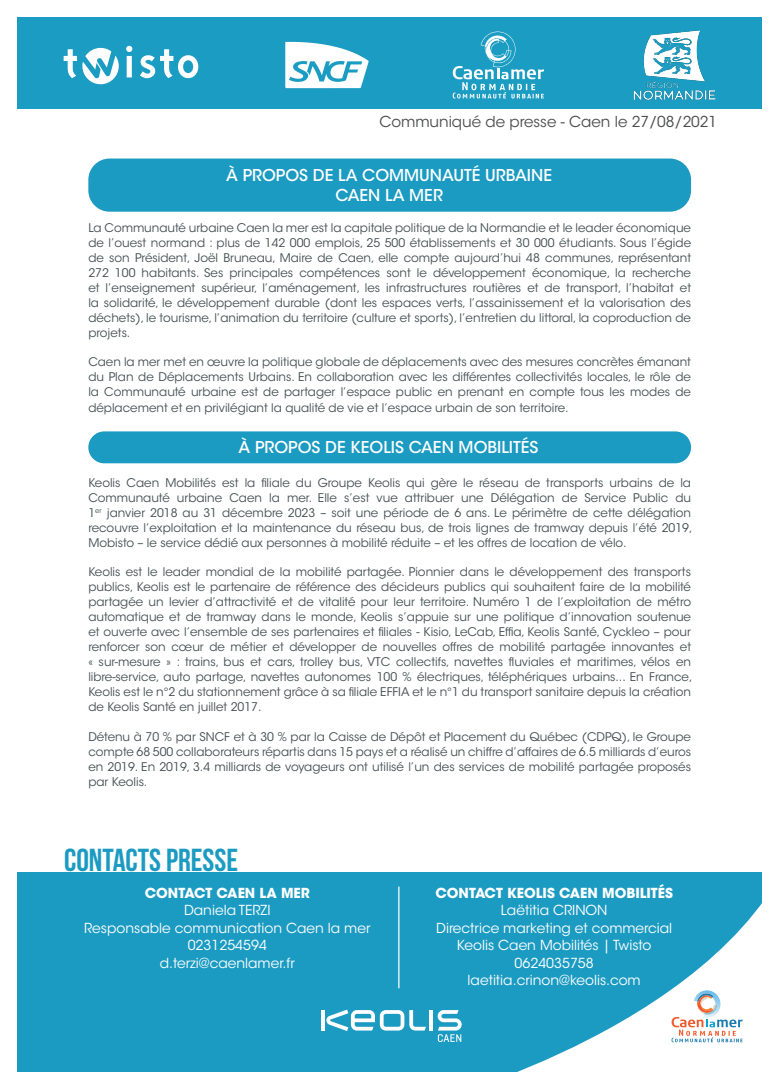
<style>
.page{position:relative;width:780px;height:1088px;background:#fff}
.page>*{position:absolute;margin:0;border:0;box-sizing:border-box;transform-origin:0 0}
.t1{font:31.75px "Bebas Neue";color:#1c9bc2}
.t2{font:500 16.25px/20px "ITC Avant Garde Std";color:#fff;text-align:center}
.t3{font:15px "ITC Avant Garde Std";color:#4b4c4d}
.t4{font:13.75px/17.5px "ITC Avant Garde Std";color:#fff;text-align:center}
.t5{font:700 13.75px "ITC Avant Garde Std";color:#fff}
.t6{font:11.88px/15px "ITC Avant Garde Std";color:#434d50;text-align:justify}
</style>
<div class="page">
<div style="left:18px;top:873px;width:744px;height:199px;background:#1c9bc2"></div>
<hr style="left:321px;top:1010px;width:4px;height:20px;background:#fff">
<svg style="left:326px;top:1009px;width:94px;height:22px"></svg>
<svg style="left:420px;top:872px;width:342px;height:200px"></svg>
<svg style="left:671px;top:990px;width:71px;height:52px;background:#e6e3e4"></svg>
<hr style="left:398px;top:886px;width:1px;height:102px;background:#fff">
<div style="left:88px;top:159px;width:603px;height:53px;background:#1c9bc2;border-radius:21px"></div>
<div style="left:88px;top:431px;width:603px;height:32px;background:#1c9bc2;border-radius:16px"></div>
<div style="left:18px;top:18px;width:744px;height:91px;background:#1b9cc2"></div>
<svg style="left:64px;top:46px;width:134px;height:38px"></svg>
<svg style="left:452px;top:31px;width:92px;height:67px"></svg>
<img style="left:633px;top:30px;width:83px;height:70px">
<svg style="left:285px;top:42px;width:84px;height:46px"></svg>
<p class="t3" style="left:379px;top:113px;width:339px">Communiqué de presse - Caen le 27/08/2021</p>
<p class="t2" style="left:226px;top:165px;width:327px">À PROPOS DE LA COMMUNAUTÉ URBAINE<br>CAEN LA MER</p>
<p class="t6" style="left:88px;top:220px;width:604px">La Communauté urbaine Caen la mer est la capitale politique de la Normandie et le leader économique de l’ouest normand : plus de 142 000 emplois, 25 500 établissements et 30 000 étudiants. Sous l’égide de son Président, Joël Bruneau, Maire de Caen, elle compte aujourd’hui 48 communes, représentant 272 100 habitants. Ses principales compétences sont le développement économique, la recherche et l’enseignement supérieur, l’aménagement, les infrastructures routières et de transport, l’habitat et la solidarité, le développement durable (dont les espaces verts, l’assainissement et la valorisation des déchets), le tourisme, l’animation du territoire (culture et sports), l’entretien du littoral, la coproduction de projets.</p>
<p class="t6" style="left:88px;top:354px;width:604px">Caen la mer met en œuvre la politique globale de déplacements avec des mesures concrètes émanant du Plan de Déplacements Urbains. En collaboration avec les différentes collectivités locales, le rôle de la Communauté urbaine est de partager l’espace public en prenant en compte tous les modes de</p>
<p class="t6" style="left:88px;top:401px;width:481px">déplacement et en privilégiant la qualité de vie et l’espace urbain de son territoire.</p>
<p class="t2" style="left:238px;top:437px;width:301px">À PROPOS DE KEOLIS CAEN MOBILITÉS</p>
<p class="t6" style="left:88px;top:475px;width:605px;text-align:left">Keolis Caen Mobilités est la filiale du Groupe Keolis qui gère le réseau de transports urbains de la Communauté urbaine Caen la mer. Elle s’est vue attribuer une Délégation de Service Public du 1<sup>er</sup> janvier 2018 au 31 décembre 2023 – soit une période de 6 ans. Le périmètre de cette délégation recouvre l’exploitation et la maintenance du réseau bus, de trois lignes de tramway depuis l’été 2019, Mobisto – le service dédié aux personnes à mobilité réduite – et les offres de location de vélo.</p>
<p class="t6" style="left:88px;top:565px;width:605px">Keolis est le leader mondial de la mobilité partagée. Pionnier dans le développement des transports publics, Keolis est le partenaire de référence des décideurs publics qui souhaitent faire de la mobilité partagée un levier d’attractivité et de vitalité pour leur territoire. Numéro 1 de l’exploitation de métro automatique et de tramway dans le monde, Keolis s’appuie sur une politique d’innovation soutenue et ouverte avec l’ensemble de ses partenaires et filiales - Kisio, LeCab, Effia, Keolis Santé, Cyckleo – pour renforcer son cœur de métier et développer de nouvelles offres de mobilité partagée innovantes et « sur-mesure » : trains, bus et cars, trolley bus, VTC collectifs, navettes fluviales et maritimes, vélos en libre-service, auto partage, navettes autonomes 100 % électriques, téléphériques urbains... En France, Keolis est le n°2 du stationnement grâce à sa filiale EFFIA et le n°1 du transport sanitaire depuis la création de Keolis Santé en juillet 2017.</p>
<p class="t6" style="left:88px;top:729px;width:604px">Détenu à 70 % par SNCF et à 30 % par la Caisse de Dépôt et Placement du Québec (CDPQ), le Groupe compte 68 500 collaborateurs répartis dans 15 pays et a réalisé un chiffre d’affaires de 6.5 milliards d’euros en 2019. En 2019, 3.4 milliards de voyageurs ont utilisé l’un des services de mobilité partagée proposés par Keolis.</p>
<p class="t1" style="left:64px;top:843px;width:175px">CONTACTS PRESSE</p>
<p class="t5" style="left:145px;top:884px;width:166px">CONTACT CAEN LA MER</p>
<p class="t4" style="left:184px;top:902px;width:88px">Daniela TERZI</p>
<p class="t4" style="left:84px;top:919px;width:288px">Responsable communication Caen la mer<br>0231254594</p>
<p class="t4" style="left:160px;top:954px;width:137px">d.terzi@caenlamer.fr</p>
<p class="t5" style="left:435px;top:884px;width:239px">CONTACT KEOLIS CAEN MOBILITÉS</p>
<p class="t4" style="left:501px;top:902px;width:108px">Laëtitia CRINON</p>
<p class="t4" style="left:436px;top:919px;width:237px">Directrice marketing et commercial<br>Keolis Caen Mobilités | Twisto<br>0624035758</p>
<p class="t4" style="left:467px;top:972px;width:175px">laetitia.crinon@keolis.com</p>
</div>
